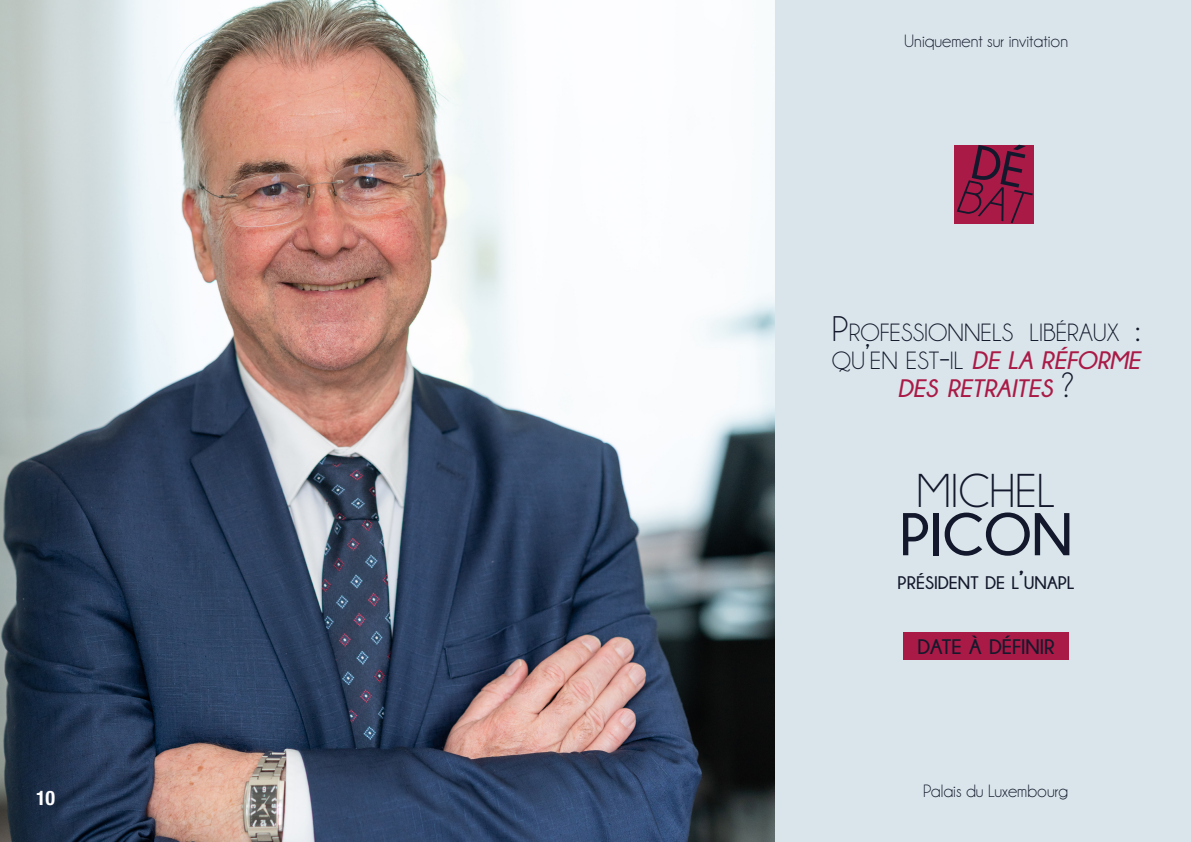
<style>
.page{position:relative;width:1191px;height:842px;background:#fff}
.page>*{position:absolute;margin:0;border:0;box-sizing:border-box;transform-origin:0 0}
.t1{font:700 60px "Champagne&Limousines";color:#13182c}
.t2{font:48px "Champagne&Limousines";color:#13182c}
.t3{font:25.2px/28px "Champagne&Limousines";color:#14192c;text-align:center}
.t4{font:700 21px "Champagne&Limousines";color:#14192c}
.t5{font:700 condensed 20px "Helvetica Neue LT Std";color:#fff}
.t6{font:700 18.2px "Champagne&Limousines";color:#14192c}
.t7{font:18px "Champagne&Limousines";color:#14192c}
.s1{font-size:36px}
.s2{font-weight:700;font-style:italic;color:#aa1a46}
.s3{font-size:26px}
</style>
<div class="page">
<div style="left:774px;top:0;width:417px;height:842px;background:#d9e5eb"></div>
<img style="left:0;top:0;width:774px;height:842px">
<div style="left:903px;top:632px;width:166px;height:27px;background:#aa1a46"></div>
<div style="left:953px;top:145px;width:80px;height:78px;background:#aa1a46"></div>
<svg style="left:956px;top:223px;width:77px;height:1px"></svg>
<p class="t5" style="left:36px;top:786px;width:21px">10</p>
<p class="t7" style="left:904px;top:32px;width:165px">Uniquement sur invitation</p>
<p class="t3" style="left:832px;top:319px;width:310px"><span class="s1">P</span>ROFESSIONNELS LIBÉRAUX <span class="s1">:<br></span>QU<span class="s1">’</span>EN EST<span class="s1">-</span>IL <span class="s2">DE LA RÉFORME<br>DES RETRAITES</span> <span class="s1">?</span></p>
<h2 class="t2" style="left:917px;top:467px;width:140px">MICHEL</h2>
<h1 class="t1" style="left:899px;top:501px;width:174px">PICON</h1>
<p class="t6" style="left:897px;top:572px;width:178px">PRÉSIDENT DE L<span class="s3">’</span>UNAPL</p>
<p class="t4" style="left:917px;top:635px;width:139px">DATE À DÉFINIR</p>
<p class="t7" style="left:923px;top:782px;width:146px">Palais du Luxembourg</p>
</div>
